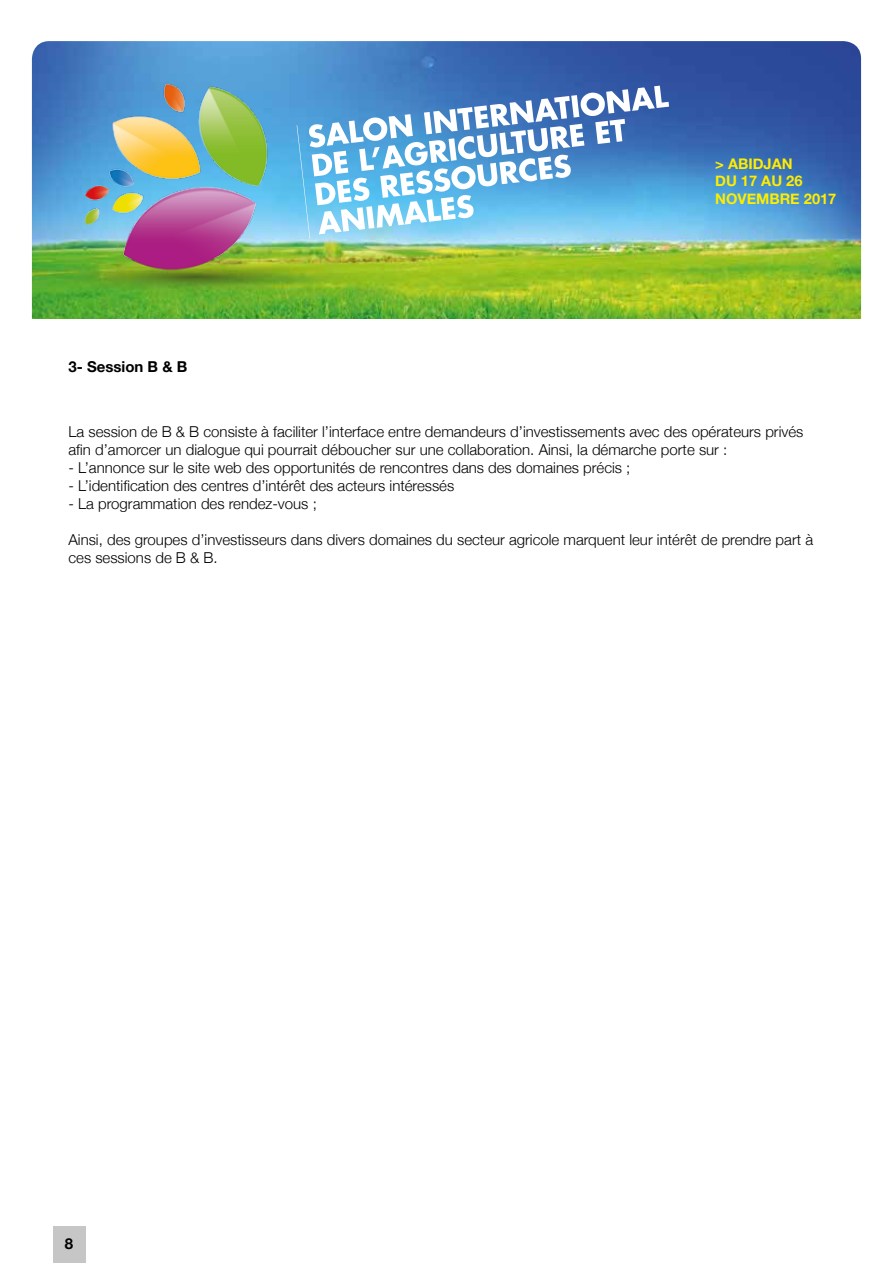
<style>
.page{position:relative;width:893px;height:1263px;background:#fff}
.page>*{position:absolute;margin:0;border:0;box-sizing:border-box;transform-origin:0 0}
.t1{font:300 15px/18px "Helvetica Neue";color:#000}
.t2{font:700 15px "Helvetica Neue";color:#000}
.t3{font:700 14.7px/17.5px "Helvetica Neue";color:#ffed00}
</style>
<div class="page">
<div style="left:53px;top:1227px;width:32px;height:36px;background:#c6c6c6"></div>
<img style="left:32px;top:41px;width:829px;height:278px">
<img style="left:32px;top:54px;width:389px;height:250px">
<svg style="left:297px;top:86px;width:372px;height:153px"></svg>
<p class="t2" style="left:68px;top:353px;width:120px">3- Session B &amp; B</p>
<p class="t3" style="left:715px;top:154px;width:123px">&gt; ABIDJAN<br>DU 17 AU 26<br>NOVEMBRE 2017</p>
<p class="t1" style="left:68px;top:422px;width:736px">La session de B &amp; B consiste à faciliter l’interface entre demandeurs d’investissements avec des opérateurs privés afin d’amorcer un dialogue qui pourrait déboucher sur une collaboration. Ainsi, la démarche porte sur :</p>
<p class="t1" style="left:68px;top:458px;width:563px">- L’annonce sur le site web des opportunités de rencontres dans des domaines précis ;</p>
<p class="t1" style="left:68px;top:476px;width:387px">- L’identification des centres d’intérêt des acteurs intéressés</p>
<p class="t1" style="left:68px;top:494px;width:250px">- La programmation des rendez-vous ;</p>
<p class="t1" style="left:68px;top:530px;width:746px">Ainsi, des groupes d’investisseurs dans divers domaines du secteur agricole marquent leur intérêt de prendre part à ces sessions de B &amp; B.</p>
<p class="t2" style="left:65px;top:1230px;width:10px">8</p>
</div>
